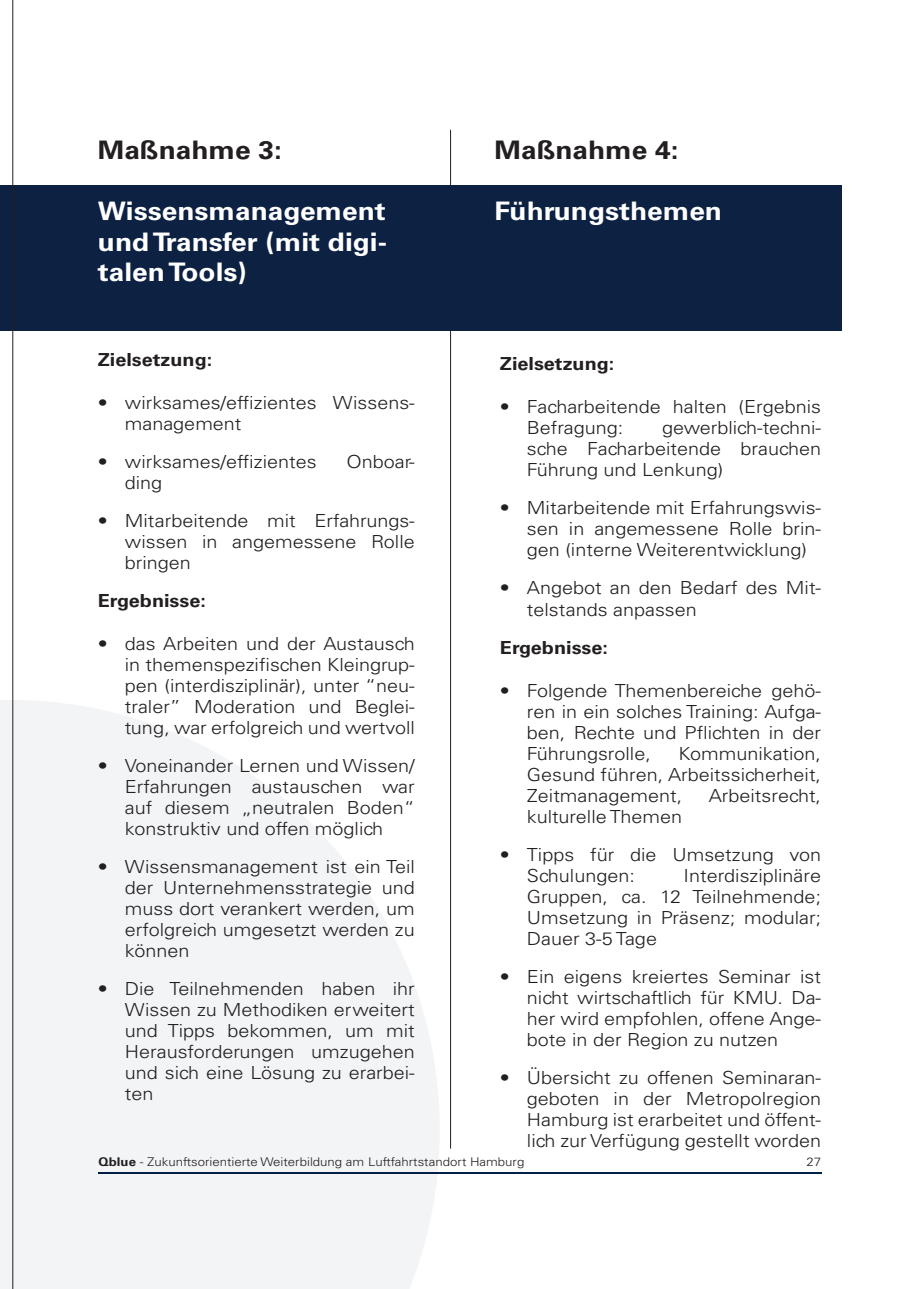
<style>
.page{position:relative;width:919px;height:1289px;background:#fff}
.page>*{position:absolute;margin:0;border:0;box-sizing:border-box;transform-origin:0 0}
.t1{font:700 25.5px/30.6px "Univers LT Std";color:#fff;text-align:justify;scale:1.1 1}
.t2{font:700 25.5px "Univers LT Std";color:#231f20;scale:1.1 1}
.t3{font:300 18px/21px "Univers LT Std";color:#231f20;text-align:justify;scale:1.1 1}
.t4{font:700 18px "Univers LT Std";color:#231f20;scale:1.1 1}
.t5{font:300 12px "Univers LT Std";color:#231f20;scale:1.1 1}
.s1{font-weight:700}
</style>
<div class="page">
<hr style="left:98px;top:1172px;width:723px;height:1px;background:#001f47">
<hr style="left:450px;top:130px;width:1px;height:1018px;background:#231f20">
<div style="left:0;top:186px;width:841px;height:145px;background:#0d2143"></div>
<svg style="left:0;top:699px;width:440px;height:589px;fill:#f3f4f6"></svg>
<hr style="left:12px;top:0;width:1px;height:1288px;background:#231f20">
<p class="t2" style="left:98px;top:135px;width:169px">Maßnahme 3:</p>
<p class="t1" style="left:98px;top:196px;width:264px">Wissensmanagement und Transfer (mit digi&shy;talen Tools)</p>
<p class="t4" style="left:98px;top:349px;width:106px">Zielsetzung:</p>
<p class="t3" style="left:125px;top:392px;width:265px;text-indent:-27px">• wirksames/effizientes Wissens&shy;management</p>
<p class="t3" style="left:98px;top:451px;width:200px">• wirksames/effizientes</p>
<p class="t3" style="left:346px;top:451px;width:64px">Onboar-</p>
<p class="t3" style="left:125px;top:472px;width:36px">ding</p>
<p class="t3" style="left:125px;top:510px;width:265px;text-indent:-27px">• Mitarbeitende mit Erfahrungs&shy;wissen in angemessene Rolle bringen</p>
<p class="t4" style="left:98px;top:590px;width:100px">Ergebnisse:</p>
<p class="t3" style="left:125px;top:633px;width:265px;text-indent:-27px">• das Arbeiten und der Austausch in themenspezifischen Kleingrup&shy;pen (interdisziplinär), unter “neu&shy;traler” Moderation und Beglei&shy;tung, war erfolgreich und wertvoll</p>
<p class="t3" style="left:125px;top:755px;width:265px;text-indent:-27px">• Voneinander Lernen und Wissen/ Erfahrungen austauschen war auf diesem „neutralen Boden“ konstruktiv und offen möglich</p>
<p class="t3" style="left:125px;top:856px;width:265px;text-indent:-27px">• Wissensmanagement ist ein Teil der Unternehmensstrategie und muss dort verankert werden, um erfolgreich umgesetzt werden zu können</p>
<p class="t3" style="left:125px;top:978px;width:265px;text-indent:-27px">• Die Teilnehmenden haben ihr Wissen zu Methodiken erweitert und Tipps bekommen, um mit Herausforderungen umzugehen und sich eine Lösung zu erarbei&shy;ten</p>
<p class="t2" style="left:494px;top:135px;width:169px">Maßnahme 4:</p>
<p class="t1" style="left:494px;top:196px;width:208px">Führungsthemen</p>
<p class="t4" style="left:500px;top:353px;width:106px">Zielsetzung:</p>
<p class="t3" style="left:527px;top:396px;width:269px;text-indent:-27px">• Facharbeitende halten (Ergebnis<br>Befragung:</p>
<p class="t3" style="left:527px;top:417px;width:269px;text-indent:135px">gewerblich-techni&shy;sche Facharbeitende brauchen Führung und Lenkung)</p>
<p class="t3" style="left:527px;top:497px;width:269px;text-indent:-27px">• Mitarbeitende mit Erfahrungswis&shy;sen in angemessene Rolle brin&shy;gen (interne Weiterentwicklung)</p>
<p class="t3" style="left:527px;top:577px;width:269px;line-height:21.6px;text-indent:-27px">• Angebot an den Bedarf des Mit&shy;telstands anpassen</p>
<p class="t4" style="left:500px;top:637px;width:100px">Ergebnisse:</p>
<p class="t3" style="left:527px;top:680px;width:269px;text-indent:-27px">• Folgende Themenbereiche gehö&shy;ren in ein solches Training: Aufga&shy;ben, Rechte und Pflichten in der Führungsrolle,</p>
<p class="t3" style="left:527px;top:743px;width:269px;text-indent:151px">Kommunikation, Gesund führen, Arbeitssicherheit, Zeitmanagement,</p>
<p class="t3" style="left:708px;top:785px;width:104px">Arbeitsrecht,</p>
<p class="t3" style="left:527px;top:806px;width:143px">kulturelle Themen</p>
<p class="t3" style="left:527px;top:844px;width:269px;text-indent:-27px">• Tipps für die Umsetzung von<br>Schulungen:</p>
<p class="t3" style="left:527px;top:865px;width:269px;text-indent:157px">Interdisziplinäre Gruppen, ca. 12 Teilnehmende; Umsetzung in Präsenz; modular; Dauer 3-5 Tage</p>
<p class="t3" style="left:527px;top:966px;width:269px;text-indent:-27px">• Ein eigens kreiertes Seminar ist nicht wirtschaftlich für KMU. Da&shy;her wird empfohlen, offene Ange&shy;bote in der Region zu nutzen</p>
<p class="t3" style="left:527px;top:1067px;width:269px;text-indent:-27px">• Übersicht zu offenen Seminaran&shy;geboten in der Metropolregion Hamburg ist erarbeitet und öffent&shy;lich zur Verfügung gestellt worden</p>
<p class="t5" style="left:99px;top:1154px;width:388px"><span class="s1">Qblue</span> - Zukunftsorientierte Weiterbildung am Luftfahrtstandort Hamburg</p>
<p class="t5" style="left:806px;top:1153px;width:15px">27</p>
</div>
